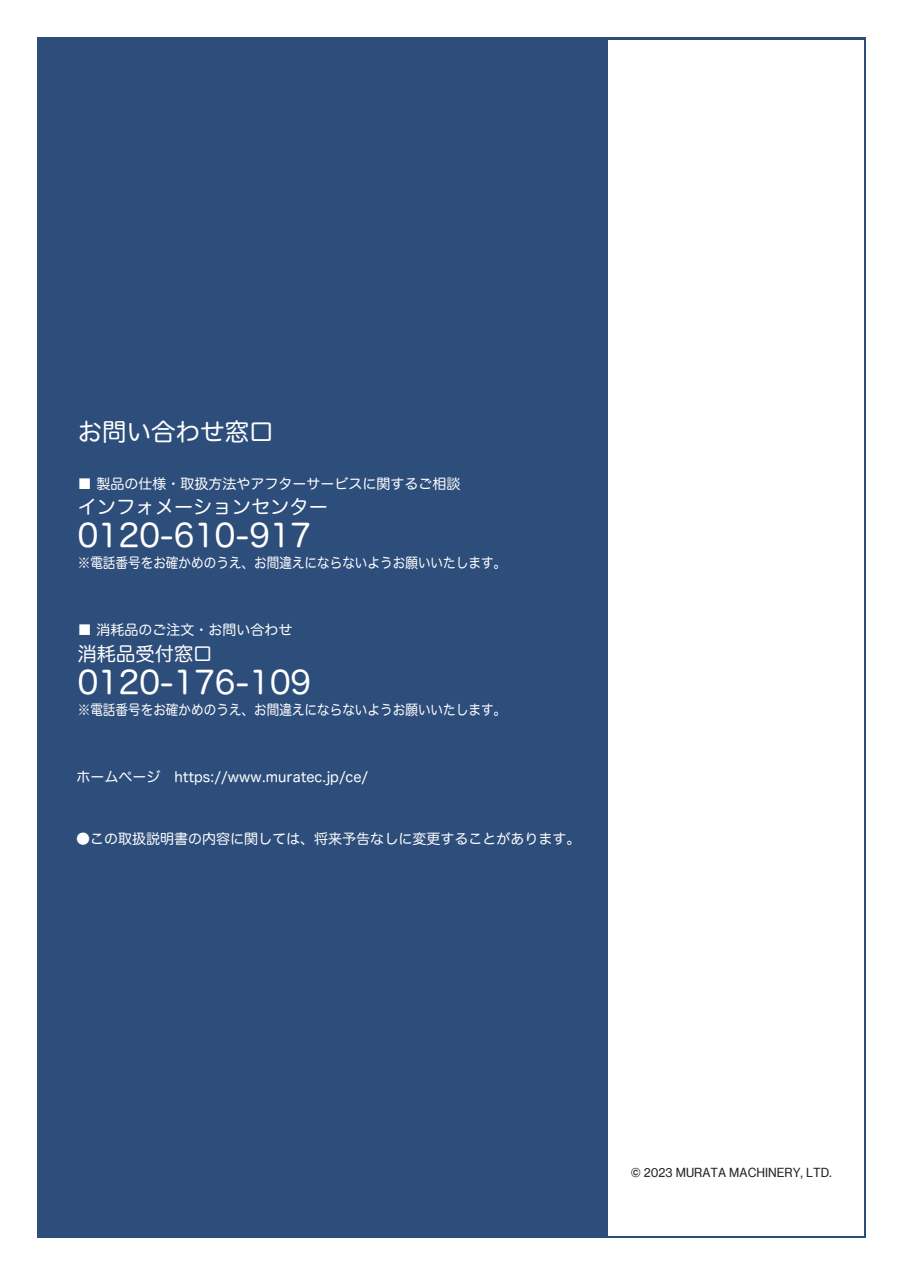
<style>
.page{position:relative;width:903px;height:1275px;background:#fff}
.page>*{position:absolute;margin:0;border:0;box-sizing:border-box;transform-origin:0 0}
.t1{font:31.5px "Hira Maru Pro W4";color:#fff}
.t2{font:24.5px "Hira Maru Pro W4";color:#fff}
.t3{font:19.25px "Hira Maru Pro W4";color:#fff}
.t4{font:14px "Hira Maru Pro W4";color:#fff}
.t5{font:14px "Hira Maru Pro W4";color:#fff;scale:.9 1}
.t6{font:12.25px "Neue Haas Grotesk Text Pro";color:#231f20;scale:.95 1}
</style>
<div class="page">
<div style="left:37px;top:37px;width:829px;height:1201px;background:#2d4d7b"></div>
<div style="left:608px;top:40px;width:255px;height:1195px;background:#fff"></div>
<h2 class="t2" style="left:78px;top:411px;width:198px">お問い合わせ窓口</h2>
<p class="t4" style="left:78px;top:471px;width:384px">■ 製品の仕様・取扱方法やアフターサービスに関するご相談</p>
<h3 class="t3" style="left:78px;top:490px;width:252px">インフォメーションセンター</h3>
<h1 class="t1" style="left:78px;top:508px;width:235px">0120-610-917</h1>
<p class="t5" style="left:78px;top:551px;width:477px">※電話番号をお確かめのうえ、お間違えにならないようお願いいたします。</p>
<p class="t4" style="left:78px;top:618px;width:216px">■ 消耗品のご注文・お問い合わせ</p>
<h3 class="t3" style="left:78px;top:637px;width:136px">消耗品受付窓口</h3>
<h1 class="t1" style="left:78px;top:655px;width:235px">0120-176-109</h1>
<p class="t5" style="left:78px;top:697px;width:477px">※電話番号をお確かめのうえ、お間違えにならないようお願いいたします。</p>
<p class="t4" style="left:76px;top:764px;width:293px">ホームページ　https://www.muratec.jp/ce/</p>
<p class="t4" style="left:76px;top:826px;width:505px">●この取扱説明書の内容に関しては、将来予告なしに変更することがあります。</p>
<p class="t6" style="left:631px;top:1165px;width:213px">© 2023 MURATA MACHINERY, LTD.</p>
</div>
